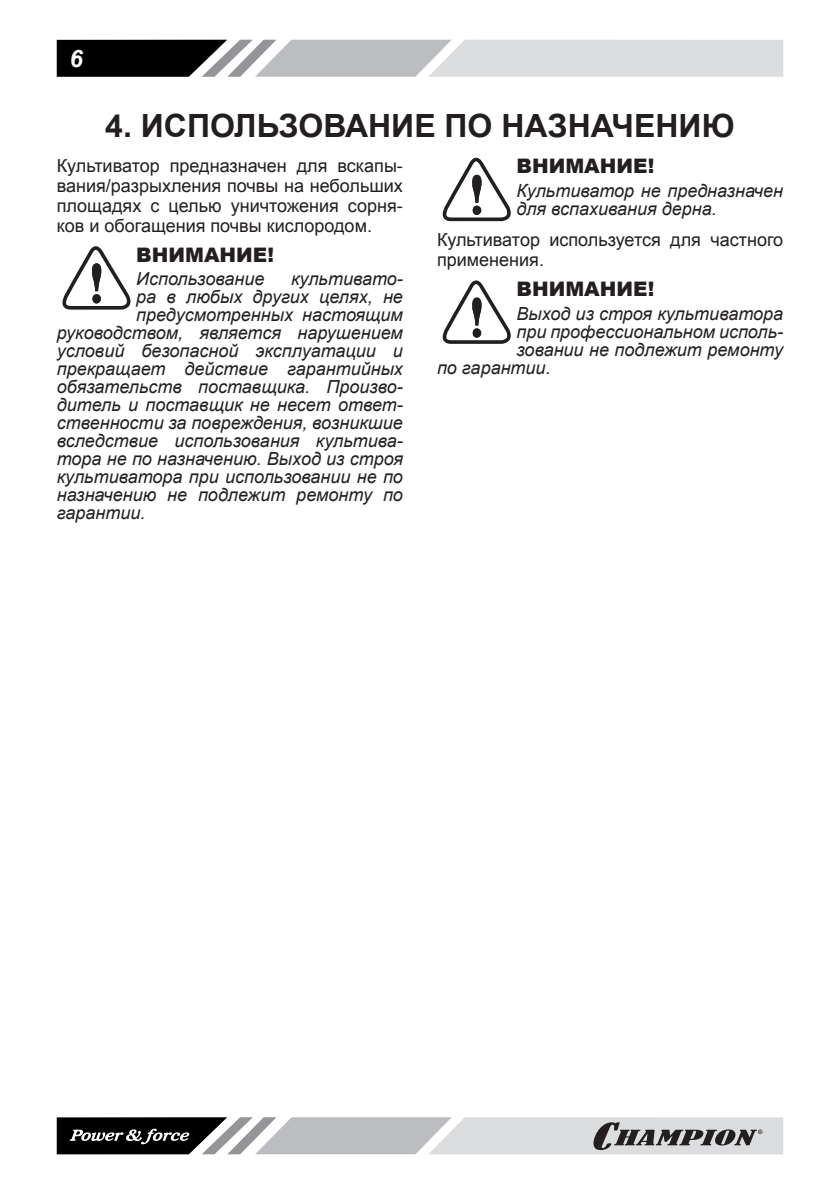
<style>
.page{position:relative;width:840px;height:1191px;background:#fff}
.page>*{position:absolute;margin:0;border:0;box-sizing:border-box;transform-origin:0 0}
.t1{font:700 32px "Arial";color:#231f20}
.t2{font:italic 700 24px "Arial";color:#fff}
.t3{font:900 20px "Arial";color:#231f20}
.t4{font:italic 18px/18px "Arial";color:#231f20}
.t5{font:18px/20px "Arial";color:#231f20;text-align:justify}
</style>
<div class="page">
<svg style="left:57px;top:40px;width:725px;height:37px;background:#a7a8a9"></svg>
<svg style="left:57px;top:1117px;width:725px;height:37px;background:#a1a1a3"></svg>
<svg style="left:62px;top:246px;width:69px;height:64px"></svg>
<svg style="left:442px;top:158px;width:69px;height:63px"></svg>
<svg style="left:442px;top:280px;width:69px;height:64px"></svg>
<h2 class="t2" style="left:70px;top:42px;width:15px">6</h2>
<h1 class="t1" style="left:105px;top:104px;width:630px">4. ИСПОЛЬЗОВАНИЕ ПО НАЗНАЧЕНИЮ</h1>
<p class="t5" style="left:57px;top:156px;width:347px">Культиватор предназначен для вскапы&shy;вания/разрыхления почвы на небольших площадях с целью уничтожения сорня&shy;ков и обогащения почвы кислородом.</p>
<p class="t3" style="left:136px;top:240px;width:139px">ВНИМАНИЕ!</p>
<p class="t4" style="left:136px;top:270px;width:130px">Использование</p>
<p class="t4" style="left:291px;top:270px;width:113px">культивато-</p>
<p class="t4" style="left:136px;top:288px;width:268px">ра в любых других целях, не</p>
<p class="t4" style="left:136px;top:306px;width:268px">предусмотренных настоящим</p>
<p class="t4" style="left:57px;top:324px;width:347px">руководством, является нарушением</p>
<p class="t4" style="left:57px;top:342px;width:347px">условий безопасной эксплуатации и</p>
<p class="t4" style="left:57px;top:360px;width:347px">прекращает действие гарантийных</p>
<p class="t4" style="left:57px;top:378px;width:347px">обязательств поставщика. Произво-</p>
<p class="t4" style="left:57px;top:396px;width:347px">дитель и поставщик не несет ответ-</p>
<p class="t4" style="left:57px;top:414px;width:347px">ственности за повреждения, возникшие</p>
<p class="t4" style="left:57px;top:432px;width:347px">вследствие использования культива-</p>
<p class="t4" style="left:57px;top:450px;width:347px">тора не по назначению. Выход из строя</p>
<p class="t4" style="left:57px;top:468px;width:347px">культиватора при использовании не по</p>
<p class="t4" style="left:57px;top:486px;width:347px">назначению не подлежит ремонту по</p>
<p class="t4" style="left:57px;top:504px;width:90px">гарантии.</p>
<p class="t3" style="left:516px;top:151px;width:139px">ВНИМАНИЕ!</p>
<p class="t4" style="left:516px;top:182px;width:268px">Культиватор не предназначен для вспахивания дерна.</p>
<p class="t5" style="left:437px;top:230px;width:347px">Культиватор используется для частного применения.</p>
<p class="t3" style="left:516px;top:274px;width:139px">ВНИМАНИЕ!</p>
<p class="t4" style="left:516px;top:304px;width:268px">Выход из строя культиватора</p>
<p class="t4" style="left:516px;top:322px;width:268px">при профессиональном исполь-</p>
<p class="t4" style="left:516px;top:340px;width:268px">зовании не подлежит ремонту</p>
<p class="t4" style="left:437px;top:358px;width:115px">по гарантии.</p>
</div>
